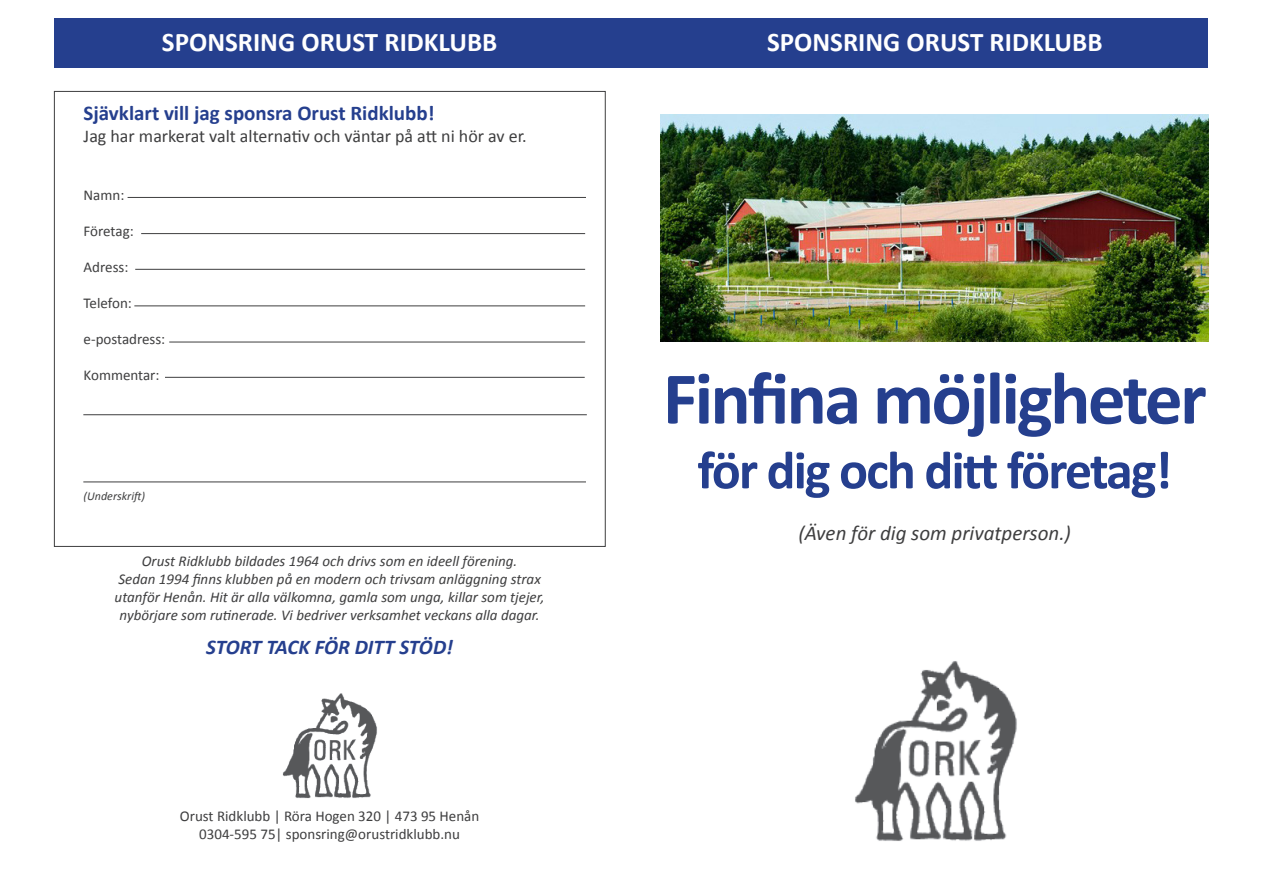
<style>
.page{position:relative;width:1263px;height:893px;background:#fff}
.page>*{position:absolute;margin:0;border:0;box-sizing:border-box;transform-origin:0 0}
.t1{font:700 75px "Calibri";letter-spacing:-.035em;color:#253f8e}
.t2{font:700 54px "Calibri";letter-spacing:-.035em;color:#253f8e}
.t3{font:700 27px "Calibri";color:#fff}
.t4{font:700 21px "Calibri";color:#253f8e}
.t5{font:italic 21px "Calibri";color:#3e3e3f}
.t6{font:italic 700 21px "Calibri";letter-spacing:-.01em;color:#253f8e}
.t7{font:18px "Calibri";color:#3e3e3f}
.t8{font:italic 15px "Calibri";color:#3e3e3f}
.t9{font:15px "Calibri";color:#3e3e3f}
.t10{font:italic 12px "Calibri";color:#3e3e3f}
</style>
<div class="page">
<img style="left:855px;top:661px;width:162px;height:180px">
<div style="left:54px;top:18px;width:1154px;height:50px;background:#253f8e"></div>
<img style="left:660px;top:115px;width:549px;height:227px">
<hr style="left:83px;top:482px;width:503px;height:1px;background:#3e3e3f">
<hr style="left:128px;top:197px;width:458px;height:1px;background:#3e3e3f">
<hr style="left:141px;top:233px;width:444px;height:1px;background:#3e3e3f">
<hr style="left:135px;top:269px;width:450px;height:1px;background:#3e3e3f">
<hr style="left:134px;top:305px;width:451px;height:1px;background:#3e3e3f">
<hr style="left:169px;top:342px;width:416px;height:1px;background:#3e3e3f">
<hr style="left:165px;top:377px;width:420px;height:1px;background:#3e3e3f">
<hr style="left:83px;top:414px;width:504px;height:1px;background:#3e3e3f">
<img style="left:282px;top:693px;width:95px;height:106px">
<p class="t3" style="left:162px;top:25px;width:337px">SPONSRING ORUST RIDKLUBB</p>
<p class="t3" style="left:767px;top:25px;width:337px">SPONSRING ORUST RIDKLUBB</p>
<p class="t4" style="left:84px;top:100px;width:352px">Sjävklart vill jag sponsra Orust Ridklubb!</p>
<p class="t7" style="left:84px;top:125px;width:445px">Jag har markerat valt alternativ och väntar på att ni hör av er.</p>
<p class="t9" style="left:84px;top:185px;width:42px">Namn:</p>
<p class="t9" style="left:84px;top:221px;width:52px">Företag:</p>
<p class="t9" style="left:84px;top:257px;width:46px">Adress:</p>
<p class="t9" style="left:84px;top:293px;width:50px">Telefon:</p>
<p class="t9" style="left:84px;top:329px;width:83px">e-postadress:</p>
<p class="t9" style="left:84px;top:365px;width:77px">Kommentar:</p>
<p class="t10" style="left:84px;top:487px;width:63px">(Underskrift)</p>
<p class="t8" style="left:142px;top:551px;width:377px">Orust Ridklubb bildades 1964 och drivs som en ideell förening.</p>
<p class="t8" style="left:118px;top:569px;width:424px">Sedan 1994 finns klubben på en modern och trivsam anläggning strax</p>
<p class="t8" style="left:115px;top:587px;width:431px">utanför Henån. Hit är alla välkomna, gamla som unga, killar som tjejer,</p>
<p class="t8" style="left:120px;top:605px;width:421px">nybörjare som rutinerade. Vi bedriver verksamhet veckans alla dagar.</p>
<p class="t6" style="left:206px;top:633px;width:248px">STORT TACK FÖR DITT STÖD!</p>
<p class="t9" style="left:180px;top:806px;width:301px">Orust Ridklubb | Röra Hogen 320 | 473 95 Henån</p>
<p class="t9" style="left:199px;top:824px;width:262px">0304-595 75| sponsring@orustridklubb.nu</p>
<p class="t1" style="left:663px;top:351px;width:545px">Finfina möjligheter</p>
<p class="t2" style="left:697px;top:436px;width:476px">för dig och ditt företag!</p>
<p class="t5" style="left:798px;top:519px;width:274px">(Även för dig som privatperson.)</p>
</div>
